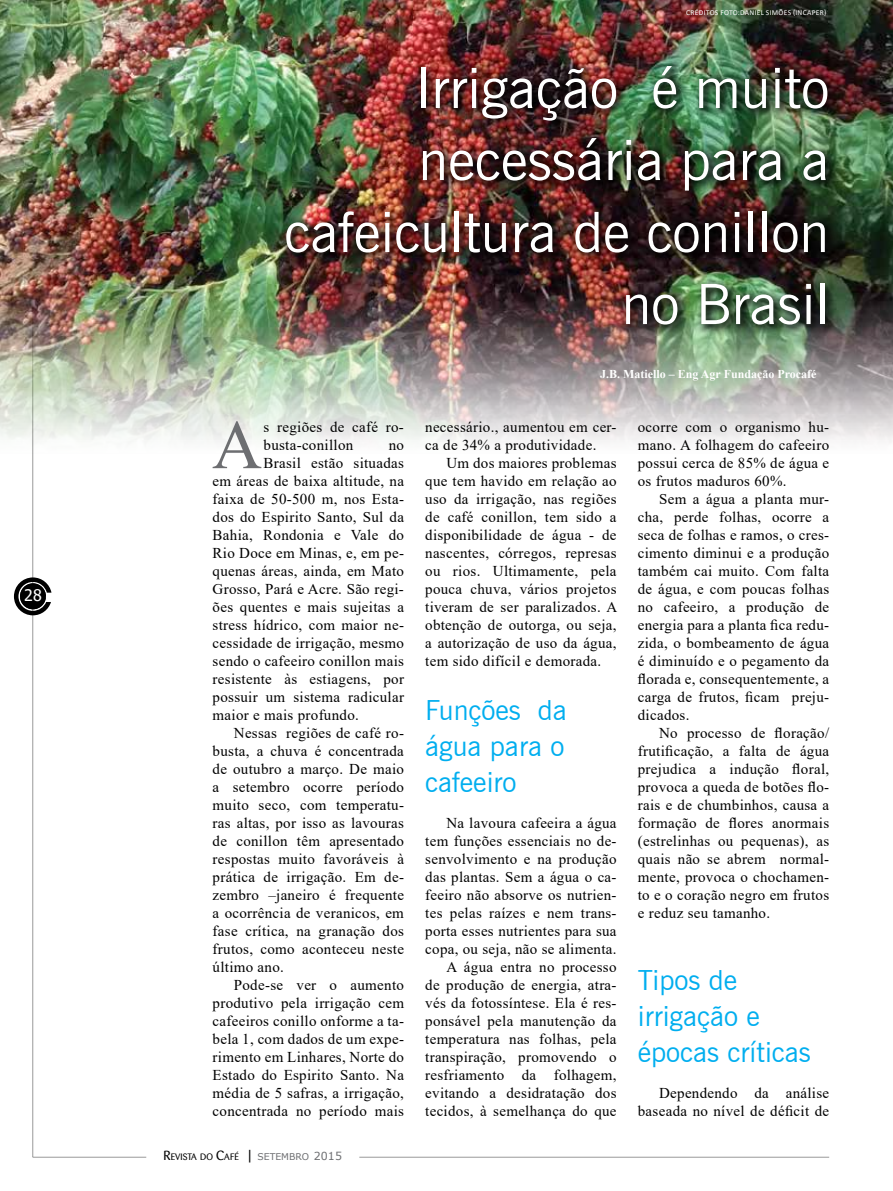
<style>
.page{position:relative;width:893px;height:1191px;background:#fff}
.page>*{position:absolute;margin:0;border:0;box-sizing:border-box;transform-origin:0 0}
.t1{font:69.3px "Times New Roman";color:#6d6e71}
.t2{font:55.5px/72px "News Gothic BT";color:#fff;text-align:right}
.t3{font:27.75px/36px "News Gothic BT";color:#00aeef;text-align:justify}
.t4{font:15.9px "Tahoma";color:#fff}
.t5{font:15px/18px "Times New Roman";letter-spacing:.02em;color:#000;text-align:justify}
.t6{font:700 12px "Times New Roman";color:#fff}
.t7{font:9.3px "Barmeno";color:#000}
.t8{font:7.5px "Calibri";letter-spacing:.04em;color:#fff}
.s1{font-size:13.2px}
.s2{font-family:"MS Reference Sans Serif";font-size:13.2px}
.s3{font-family:"MS Reference Sans Serif";color:#6d6e71}
.s4{font-family:"MS Reference Sans Serif";font-size:11.1px;color:#6d6e71}
</style>
<div class="page">
<svg style="left:14px;top:577px;width:37px;height:38px"></svg>
<hr style="left:33px;top:64px;width:1px;height:1093px;background:#000">
<hr style="left:33px;top:1157px;width:113px;height:1px;background:#000">
<hr style="left:359px;top:1157px;width:470px;height:1px;background:#000">
<img style="left:0;top:0;width:893px;height:453px">
<img style="left:280px;top:60px;width:559px;height:276px">
<p class="t4" style="left:24px;top:585px;width:19px">28</p>
<p class="t8" style="left:686px;top:7px;width:142px">CRÉDITOS FOTO:DANIEL SIMÕES (I NCAPER)</p>
<h2 class="t2" style="left:284px;top:52px;width:546px">Irrigação é muito necessária para a cafeicultura de conillon no Brasil</h2>
<h1 class="t1" style="left:212px;top:396px;width:52px">A</h1>
<p class="t5" style="left:264px;top:418px;width:142px">s regiões de café ro&shy;busta-conillon</p>
<p class="t5" style="left:389px;top:436px;width:17px">no</p>
<p class="t5" style="left:264px;top:454px;width:142px">Brasil estão situadas</p>
<p class="t5" style="left:213px;top:472px;width:193px">em áreas de baixa altitude, na</p>
<p class="t5" style="left:213px;top:490px;width:193px">faixa de 50-500 m, nos Esta-</p>
<p class="t5" style="left:213px;top:508px;width:193px">dos do Espirito Santo, Sul da</p>
<p class="t5" style="left:213px;top:526px;width:193px">Bahia, Rondonia e Vale do</p>
<p class="t5" style="left:213px;top:544px;width:193px">Rio Doce em Minas, e, em pe-</p>
<p class="t5" style="left:213px;top:562px;width:193px">quenas áreas, ainda, em Mato</p>
<p class="t5" style="left:213px;top:580px;width:193px">Grosso, Pará e Acre. São regi-</p>
<p class="t5" style="left:213px;top:598px;width:193px">ões quentes e mais sujeitas a</p>
<p class="t5" style="left:213px;top:616px;width:193px">stress hídrico, com maior ne-</p>
<p class="t5" style="left:213px;top:634px;width:193px">cessidade de irrigação, mesmo</p>
<p class="t5" style="left:213px;top:652px;width:193px">sendo o cafeeiro conillon mais</p>
<p class="t5" style="left:213px;top:670px;width:193px">resistente às estiagens, por</p>
<p class="t5" style="left:213px;top:688px;width:193px">possuir um sistema radicular</p>
<p class="t5" style="left:213px;top:706px;width:148px">maior e mais profundo.</p>
<p class="t5" style="left:234px;top:724px;width:172px">Nessas regiões de café ro-</p>
<p class="t5" style="left:213px;top:742px;width:193px">busta, a chuva é concentrada</p>
<p class="t5" style="left:213px;top:760px;width:193px">de outubro a março. De maio</p>
<p class="t5" style="left:213px;top:778px;width:193px">a setembro ocorre período</p>
<p class="t5" style="left:213px;top:796px;width:193px">muito seco, com temperatu-</p>
<p class="t5" style="left:213px;top:814px;width:193px">ras altas, por isso as lavouras</p>
<p class="t5" style="left:213px;top:832px;width:193px">de conillon têm apresentado</p>
<p class="t5" style="left:213px;top:850px;width:193px">respostas muito favoráveis à</p>
<p class="t5" style="left:213px;top:868px;width:193px">prática de irrigação. Em de-</p>
<p class="t5" style="left:213px;top:886px;width:193px">zembro –janeiro é frequente</p>
<p class="t5" style="left:213px;top:904px;width:193px">a ocorrência de veranicos, em</p>
<p class="t5" style="left:213px;top:922px;width:193px">fase crítica, na granação dos</p>
<p class="t5" style="left:213px;top:940px;width:193px">frutos, como aconteceu neste</p>
<p class="t5" style="left:213px;top:958px;width:73px">último ano.</p>
<p class="t5" style="left:234px;top:976px;width:172px">Pode-se ver o aumento</p>
<p class="t5" style="left:213px;top:994px;width:193px">produtivo pela irrigação cem</p>
<p class="t5" style="left:213px;top:1012px;width:193px">cafeeiros conillo onforme a ta-</p>
<p class="t5" style="left:213px;top:1030px;width:193px">bela 1, com dados de um expe-</p>
<p class="t5" style="left:213px;top:1048px;width:193px">rimento em Linhares, Norte do</p>
<p class="t5" style="left:213px;top:1066px;width:193px">Estado do Espirito Santo. Na</p>
<p class="t5" style="left:213px;top:1084px;width:193px">média de 5 safras, a irrigação,</p>
<p class="t5" style="left:213px;top:1102px;width:193px">concentrada no período mais</p>
<p class="t7" style="left:164px;top:1151px;width:180px"><span class="s1">R</span>EVISTA DO <span class="s1">C</span>AFÉ <span class="s2">|</span> <span class="s3">SETEMBRO</span> <span class="s4">2015</span></p>
<p class="t6" style="left:600px;top:365px;width:218px">J.B. Matiello – Eng Agr Fundação Procafé</p>
<p class="t5" style="left:425px;top:418px;width:193px">necessário., aumentou em cer&shy;ca de 34% a produtividade.</p>
<p class="t5" style="left:425px;top:454px;width:194px;text-indent:21px">Um dos maiores problemas que tem havido em relação ao uso da irrigação, nas regiões de café conillon, tem sido a disponibilidade de água - de nascentes, córregos, represas ou rios. Ultimamente, pela pouca chuva, vários projetos tiveram de ser paralizados. A obtenção de outorga, ou seja, a autorização de uso da água, tem sido difícil e demorada.</p>
<h3 class="t3" style="left:425px;top:692px;width:143px">Funções da água para o cafeeiro</h3>
<p class="t5" style="left:425px;top:814px;width:193px;text-align:right">Na lavoura cafeeira a água tem funções essenciais no de&shy;senvolvimento e na produção das plantas. Sem a água o ca&shy;feeiro não absorve os nutrien&shy;tes pelas raízes e nem trans&shy;porta esses nutrientes para sua copa, ou seja, não se alimenta.<br>A água entra no processo<br>de produção de energia, atra&shy;vés da fotossíntese. Ela é res&shy;ponsável pela manutenção da temperatura nas folhas, pela transpiração, promovendo o resfriamento da folhagem, evitando a desidratação dos tecidos, à semelhança do que</p>
<p class="t5" style="left:638px;top:418px;width:193px">ocorre com o organismo hu&shy;mano. A folhagem do cafeeiro possui cerca de 85% de água e os frutos maduros 60%.</p>
<p class="t5" style="left:638px;top:490px;width:193px;text-indent:21px">Sem a água a planta mur&shy;cha, perde folhas, ocorre a seca de folhas e ramos, o cres&shy;cimento diminui e a produção também cai muito. Com falta de água, e com poucas folhas no cafeeiro, a produção de energia para a planta fica redu&shy;zida, o bombeamento de água é diminuído e o pegamento da florada e, consequentemente, a carga de frutos, ficam preju&shy;dicados.</p>
<p class="t5" style="left:638px;top:724px;width:193px;text-indent:21px">No processo de floração/ frutificação, a falta de água prejudica a indução floral, provoca a queda de botões flo&shy;rais e de chumbinhos, causa a formação de flores anormais (estrelinhas ou pequenas), as quais não se abrem normal&shy;mente, provoca o chochamen&shy;to e o coração negro em frutos e reduz seu tamanho.</p>
<h3 class="t3" style="left:638px;top:962px;width:175px;text-align:left">Tipos de irrigação e épocas críticas</h3>
<p class="t5" style="left:638px;top:1084px;width:193px;text-align:right">Dependendo da análise baseada no nível de déficit de</p>
</div>
